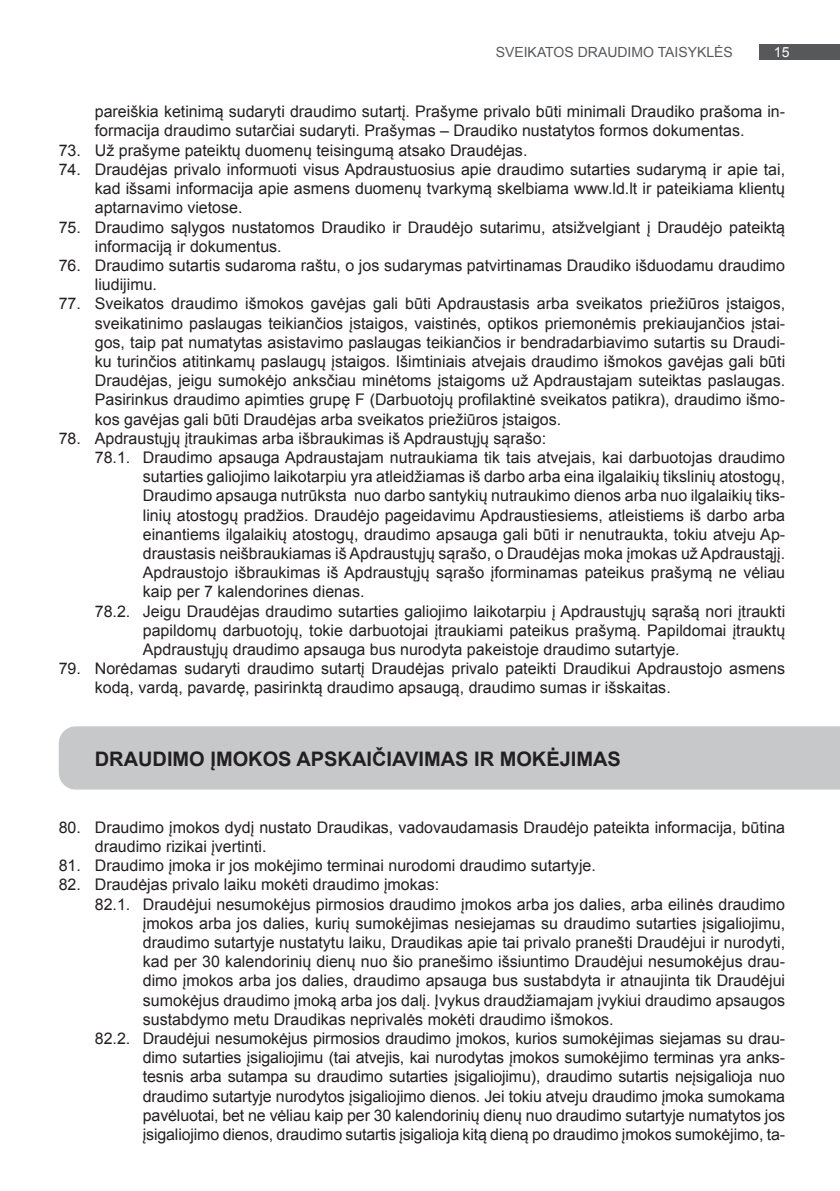
<style>
.page{position:relative;width:840px;height:1191px;background:#fff}
.page>*{position:absolute;margin:0;border:0;box-sizing:border-box;transform-origin:0 0}
.t1{font:700 20px "Arial";color:#231f20}
.t2{font:16px/19.2px "Arial";color:#231f20}
.t3{font:14px "Arial";color:#57585a}
.t4{font:14px "Arial";color:#fff}
</style>
<div class="page">
<div style="left:759px;top:44px;width:80px;height:16px;background:#57585a"></div>
<div style="left:59px;top:726px;width:780px;height:63px;background:#c7c8ca"></div>
<p class="t3" style="left:495px;top:43px;width:239px">SVEIKATOS DRAUDIMO TAISYKLĖS</p>
<p class="t4" style="left:773px;top:43px;width:17px">15</p>
<p class="t2" style="left:95px;top:102px;width:691px">pareiškia ketinimą sudaryti draudimo sutartį. Prašyme privalo būti minimali Draudiko prašoma in&shy;formacija draudimo sutarčiai sudaryti. Prašymas – Draudiko nustatytos formos dokumentas.</p>
<p class="t2" style="left:59px;top:141px;width:470px">73. Už prašyme pateiktų duomenų teisingumą atsako Draudėjas.</p>
<p class="t2" style="left:95px;top:160px;width:691px;text-align:justify;text-indent:-36px">74. Draudėjas privalo informuoti visus Apdraustuosius apie draudimo sutarties sudarymą ir apie tai, kad išsami informacija apie asmens duomenų tvarkymą skelbiama www.ld.lt ir pateikiama klientų aptarnavimo vietose.</p>
<p class="t2" style="left:95px;top:217px;width:691px;text-indent:-36px">75. Draudimo sąlygos nustatomos Draudiko ir Draudėjo sutarimu, atsižvelgiant į Draudėjo pateiktą informaciją ir dokumentus.</p>
<p class="t2" style="left:95px;top:256px;width:691px;text-indent:-36px">76. Draudimo sutartis sudaroma raštu, o jos sudarymas patvirtinamas Draudiko išduodamu draudimo liudijimu.</p>
<p class="t2" style="left:95px;top:294px;width:691px;text-align:justify;text-indent:-36px">77. Sveikatos draudimo išmokos gavėjas gali būti Apdraustasis arba sveikatos priežiūros įstaigos, sveikatinimo paslaugas teikiančios įstaigos, vaistinės, optikos priemonėmis prekiaujančios įstai&shy;gos, taip pat numatytas asistavimo paslaugas teikiančios ir bendradarbiavimo sutartis su Draudi&shy;ku turinčios atitinkamų paslaugų įstaigos. Išimtiniais atvejais draudimo išmokos gavėjas gali būti Draudėjas, jeigu sumokėjo anksčiau minėtoms įstaigoms už Apdraustajam suteiktas paslaugas.<br>Pasirinkus draudimo apimties grupę F (Darbuotojų profilaktinė sveikatos patikra), draudimo išmo&shy;kos gavėjas gali būti Draudėjas arba sveikatos priežiūros įstaigos.</p>
<p class="t2" style="left:59px;top:429px;width:488px">78. Apdraustųjų įtraukimas arba išbraukimas iš Apdraustųjų sąrašo:</p>
<p class="t2" style="left:95px;top:448px;width:691px">78.1. Draudimo apsauga Apdraustajam nutraukiama tik tais atvejais, kai darbuotojas draudimo</p>
<p class="t2" style="left:143px;top:467px;width:643px">sutarties galiojimo laikotarpiu yra atleidžiamas iš darbo arba eina ilgalaikių tikslinių atostogų,</p>
<p class="t2" style="left:143px;top:486px;width:643px">Draudimo apsauga nutrūksta nuo darbo santykių nutraukimo dienos arba nuo ilgalaikių tiks-</p>
<p class="t2" style="left:143px;top:505px;width:643px">linių atostogų pradžios. Draudėjo pageidavimu Apdraustiesiems, atleistiems iš darbo arba</p>
<p class="t2" style="left:143px;top:525px;width:643px">einantiems ilgalaikių atostogų, draudimo apsauga gali būti ir nenutraukta, tokiu atveju Ap-</p>
<p class="t2" style="left:143px;top:544px;width:643px">draustasis neišbraukiamas iš Apdraustųjų sąrašo, o Draudėjas moka įmokas už Apdraustąjį.</p>
<p class="t2" style="left:143px;top:563px;width:643px">Apdraustojo išbraukimas iš Apdraustųjų sąrašo įforminamas pateikus prašymą ne vėliau</p>
<p class="t2" style="left:143px;top:582px;width:223px">kaip per 7 kalendorines dienas.</p>
<p class="t2" style="left:95px;top:601px;width:691px">78.2. Jeigu Draudėjas draudimo sutarties galiojimo laikotarpiu į Apdraustųjų sąrašą nori įtraukti</p>
<p class="t2" style="left:143px;top:621px;width:643px">papildomų darbuotojų, tokie darbuotojai įtraukiami pateikus prašymą. Papildomai įtrauktų</p>
<p class="t2" style="left:143px;top:640px;width:538px">Apdraustųjų draudimo apsauga bus nurodyta pakeistoje draudimo sutartyje.</p>
<p class="t2" style="left:95px;top:659px;width:691px;text-indent:-36px">79. Norėdamas sudaryti draudimo sutartį Draudėjas privalo pateikti Draudikui Apdraustojo asmens kodą, vardą, pavardę, pasirinktą draudimo apsaugą, draudimo sumas ir išskaitas.</p>
<p class="t1" style="left:95px;top:745px;width:527px">DRAUDIMO ĮMOKOS APSKAIČIAVIMAS IR MOKĖJIMAS</p>
<p class="t2" style="left:95px;top:817px;width:691px;text-indent:-36px">80. Draudimo įmokos dydį nustato Draudikas, vadovaudamasis Draudėjo pateikta informacija, būtina draudimo rizikai įvertinti.</p>
<p class="t2" style="left:59px;top:856px;width:538px">81. Draudimo įmoka ir jos mokėjimo terminai nurodomi draudimo sutartyje.</p>
<p class="t2" style="left:59px;top:875px;width:382px">82. Draudėjas privalo laiku mokėti draudimo įmokas:</p>
<p class="t2" style="left:95px;top:894px;width:691px">82.1. Draudėjui nesumokėjus pirmosios draudimo įmokos arba jos dalies, arba eilinės draudimo</p>
<p class="t2" style="left:143px;top:913px;width:643px">įmokos arba jos dalies, kurių sumokėjimas nesiejamas su draudimo sutarties įsigaliojimu,</p>
<p class="t2" style="left:143px;top:933px;width:643px">draudimo sutartyje nustatytu laiku, Draudikas apie tai privalo pranešti Draudėjui ir nurodyti,</p>
<p class="t2" style="left:143px;top:952px;width:643px">kad per 30 kalendorinių dienų nuo šio pranešimo išsiuntimo Draudėjui nesumokėjus drau-</p>
<p class="t2" style="left:143px;top:971px;width:643px">dimo įmokos arba jos dalies, draudimo apsauga bus sustabdyta ir atnaujinta tik Draudėjui</p>
<p class="t2" style="left:143px;top:990px;width:643px">sumokėjus draudimo įmoką arba jos dalį. Įvykus draudžiamajam įvykiui draudimo apsaugos</p>
<p class="t2" style="left:143px;top:1009px;width:472px">sustabdymo metu Draudikas neprivalės mokėti draudimo išmokos.</p>
<p class="t2" style="left:95px;top:1029px;width:691px">82.2. Draudėjui nesumokėjus pirmosios draudimo įmokos, kurios sumokėjimas siejamas su drau-</p>
<p class="t2" style="left:143px;top:1048px;width:643px">dimo sutarties įsigaliojimu (tai atvejis, kai nurodytas įmokos sumokėjimo terminas yra anks-</p>
<p class="t2" style="left:143px;top:1067px;width:643px">tesnis arba sutampa su draudimo sutarties įsigaliojimu), draudimo sutartis neįsigalioja nuo</p>
<p class="t2" style="left:143px;top:1086px;width:643px">draudimo sutartyje nurodytos įsigaliojimo dienos. Jei tokiu atveju draudimo įmoka sumokama</p>
<p class="t2" style="left:143px;top:1105px;width:643px">pavėluotai, bet ne vėliau kaip per 30 kalendorinių dienų nuo draudimo sutartyje numatytos jos</p>
<p class="t2" style="left:143px;top:1125px;width:643px">įsigaliojimo dienos, draudimo sutartis įsigalioja kitą dieną po draudimo įmokos sumokėjimo, ta-</p>
</div>
